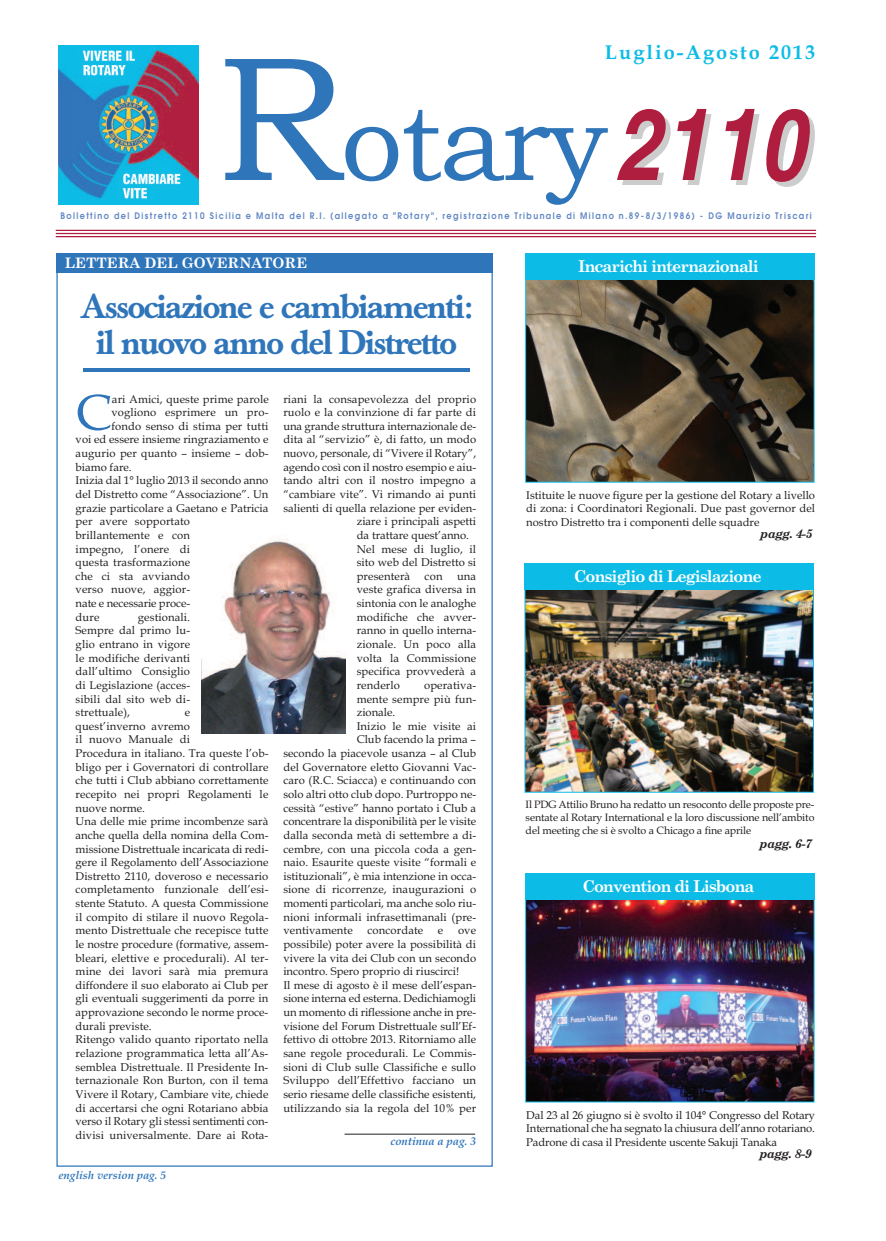
<style>
.page{position:relative;width:886px;height:1241px;background:#fff}
.page>*{position:absolute;margin:0;border:0;box-sizing:border-box;transform-origin:0 0}
.t1{font:110px "Bookman Old Style";letter-spacing:-.02em;color:#2f75ba}
.t2{font:50.62px "Book Antiqua";color:#2f75ba}
.t3{font:500 33.75px/36.2px "Baskerville";letter-spacing:-.04em;color:#2f75ba;text-align:center}
.t4{font:700 20px "Book Antiqua";letter-spacing:.1em;color:#0dbce6}
.t5{font:700 16.25px "Century Schoolbook";letter-spacing:-.06em;color:#fff}
.t6{font:700 14.38px "Century Schoolbook";color:#fff}
.t7{font:italic 700 12.5px "Century Schoolbook";letter-spacing:-.05em;color:#231f20}
.t8{font:11.25px/13.6px "Book Antiqua";letter-spacing:.005em;color:#231f20;text-align:justify}
.t9{font:italic 700 11.25px "Book Antiqua";color:#2f75ba}
.t10{font:10.62px/12.9px "Book Antiqua";letter-spacing:-.01em;color:#231f20;text-align:justify}
.t11{font:600 9px "Avant Garde";letter-spacing:.175em;color:#6288c4;scale:.9 1}
.s1{font-size:177.5px}
.s2{font-family:"Helvetica";font-weight:700;font-style:italic;font-stretch:condensed;font-size:100px;color:#af1e3f}
</style>
<div class="page">
<hr style="left:56px;top:230px;width:760px;height:1px;background:#af1e3f">
<hr style="left:56px;top:233px;width:760px;height:1px;background:#af1e3f">
<hr style="left:56px;top:236px;width:760px;height:1px;background:#af1e3f">
<div style="left:57px;top:253px;width:436px;height:19px;background:#2f75ba"></div>
<img style="left:201px;top:539px;width:144px;height:194px">
<img style="left:527px;top:279px;width:285px;height:201px">
<div style="left:525px;top:253px;width:290px;height:26px;background:#0dbce6"></div>
<img style="left:526px;top:589px;width:286px;height:201px">
<div style="left:524px;top:586px;width:290px;height:206px;border:1px solid #0dbce6"></div>
<div style="left:525px;top:563px;width:289px;height:26px;background:#0dbce6"></div>
<img style="left:527px;top:899px;width:285px;height:201px">
<div style="left:525px;top:896px;width:289px;height:206px;border:1px solid #0dbce6"></div>
<div style="left:525px;top:873px;width:290px;height:26px;background:#0dbce6"></div>
<hr style="left:345px;top:1133px;width:130px;height:1px;background:#231f20">
<hr style="left:83px;top:368px;width:386px;height:3px;background:#2f75ba">
<img style="left:58px;top:46px;width:140px;height:158px">
<h3 class="t4" style="left:605px;top:41px;width:212px">Luglio-Agosto 2013</h3>
<h1 class="t1" style="left:217px;top:78px;width:590px"><span class="s1">R</span>otary<span class="s2">2110</span></h1>
<p class="t11" style="left:60px;top:213px;width:836px">Bollettino del Distretto 2110 Sicilia e Malta del R.I. (allegato a "Rotary", registrazione Tribunale di Milano n.89-8/3/1986) - DG Maurizio Triscari</p>
<p class="t6" style="left:65px;top:255px;width:244px">LETTERA DEL GOVERNATORE</p>
<h3 class="t3" style="left:80px;top:292px;width:394px">Associazione e cambiamenti: il nuovo anno del Distretto</h3>
<h3 class="t5" style="left:578px;top:257px;width:182px">Incarichi internazionali</h3>
<h2 class="t2" style="left:76px;top:382px;width:37px">C</h2>
<p class="t8" style="left:112px;top:392px;width:158px">ari Amici, queste prime parole</p>
<p class="t8" style="left:111px;top:405px;width:158px">vogliono esprimere un pro-</p>
<p class="t8" style="left:111px;top:419px;width:158px">fondo senso di stima per tutti</p>
<p class="t8" style="left:76px;top:432px;width:194px">voi ed essere insieme ringraziamento e</p>
<p class="t8" style="left:76px;top:446px;width:194px">augurio per quanto – insieme – dob-</p>
<p class="t8" style="left:76px;top:460px;width:58px">biamo fare.</p>
<p class="t8" style="left:76px;top:473px;width:194px">Inizia dal 1° luglio 2013 il secondo anno</p>
<p class="t8" style="left:76px;top:487px;width:194px">del Distretto come “Associazione”. Un</p>
<p class="t8" style="left:76px;top:501px;width:194px">grazie particolare a Gaetano e Patricia</p>
<p class="t8" style="left:76px;top:514px;width:116px">per avere sopportato</p>
<p class="t8" style="left:76px;top:528px;width:116px">brillantemente e con</p>
<p class="t8" style="left:76px;top:541px;width:116px">impegno, l’onere di</p>
<p class="t8" style="left:76px;top:555px;width:116px">questa trasformazione</p>
<p class="t8" style="left:76px;top:569px;width:116px">che ci sta avviando</p>
<p class="t8" style="left:76px;top:582px;width:116px">verso nuove, aggior-</p>
<p class="t8" style="left:76px;top:596px;width:116px">nate e necessarie proce-</p>
<p class="t8" style="left:76px;top:610px;width:25px">dure</p>
<p class="t8" style="left:76px;top:610px;width:116px;text-indent:62px">gestionali.<br>Sempre dal primo lu&shy;glio entrano in vigore le modifiche derivanti dall’ultimo Consiglio di Legislazione (acces&shy;sibili dal sito web di&shy;strettuale),</p>
<p class="t8" style="left:76px;top:705px;width:194px;text-align:left;text-indent:109px">e<br>quest’inverno avremo<br>il nuovo Manuale di<br>Procedura in italiano. Tra queste l’ob&shy;bligo per i Governatori di controllare che tutti i Club abbiano correttamente recepito nei propri Regolamenti le nuove norme.<br>Una delle mie prime incombenze sarà anche quella della nomina della Com&shy;missione Distrettuale incaricata di redi&shy;gere il Regolamento dell’Associazione Distretto 2110, doveroso e necessario completamento funzionale dell’esi&shy;stente Statuto. A questa Commissione il compito di stilare il nuovo Regola&shy;mento Distrettuale che recepisce tutte le nostre procedure (formative, assem&shy;bleari, elettive e procedurali). Al ter&shy;mine dei lavori sarà mia premura diffondere il suo elaborato ai Club per gli eventuali suggerimenti da porre in approvazione secondo le norme proce&shy;durali previste.<br>Ritengo valido quanto riportato nella relazione programmatica letta all’As&shy;semblea Distrettuale. Il Presidente In&shy;ternazionale Ron Burton, con il tema Vivere il Rotary, Cambiare vite, chiede di accertarsi che ogni Rotariano abbia verso il Rotary gli stessi sentimenti con&shy;divisi universalmente. Dare ai Rota-</p>
<p class="t9" style="left:59px;top:1168px;width:109px">english version pag. 5</p>
<p class="t8" style="left:283px;top:392px;width:194px">riani la consapevolezza del proprio</p>
<p class="t8" style="left:283px;top:405px;width:194px">ruolo e la convinzione di far parte di</p>
<p class="t8" style="left:283px;top:419px;width:194px">una grande struttura internazionale de-</p>
<p class="t8" style="left:283px;top:432px;width:194px">dita al “servizio” è, di fatto, un modo</p>
<p class="t8" style="left:283px;top:446px;width:194px">nuovo, personale, di “Vivere il Rotary”,</p>
<p class="t8" style="left:283px;top:460px;width:194px">agendo così con il nostro esempio e aiu-</p>
<p class="t8" style="left:283px;top:473px;width:194px">tando altri con il nostro impegno a</p>
<p class="t8" style="left:283px;top:487px;width:194px">“cambiare vite”. Vi rimando ai punti</p>
<p class="t8" style="left:283px;top:501px;width:194px">salienti di quella relazione per eviden-</p>
<p class="t8" style="left:357px;top:514px;width:121px">ziare i principali aspetti</p>
<p class="t8" style="left:357px;top:528px;width:114px">da trattare quest’anno.</p>
<p class="t8" style="left:357px;top:541px;width:121px">Nel mese di luglio, il</p>
<p class="t8" style="left:357px;top:555px;width:121px">sito web del Distretto si</p>
<p class="t8" style="left:357px;top:569px;width:55px">presenterà</p>
<p class="t8" style="left:425px;top:569px;width:19px">con</p>
<p class="t8" style="left:357px;top:569px;width:121px;text-indent:100px">una veste grafica diversa in sintonia con le analoghe modifiche che avver&shy;ranno in quello interna&shy;zionale. Un poco alla volta la Commissione specifica provvederà a renderlo</p>
<p class="t8" style="left:424px;top:678px;width:54px">operativa-</p>
<p class="t8" style="left:357px;top:691px;width:121px">mente sempre più fun-</p>
<p class="t8" style="left:357px;top:705px;width:40px">zionale.</p>
<p class="t8" style="left:357px;top:719px;width:121px">Inizio le mie visite ai</p>
<p class="t8" style="left:357px;top:732px;width:121px">Club facendo la prima –</p>
<p class="t8" style="left:283px;top:746px;width:194px">secondo la piacevole usanza – al Club</p>
<p class="t8" style="left:283px;top:759px;width:194px">del Governatore eletto Giovanni Vac-</p>
<p class="t8" style="left:283px;top:773px;width:194px">caro (R.C. Sciacca) e continuando con</p>
<p class="t8" style="left:283px;top:787px;width:194px">solo altri otto club dopo. Purtroppo ne-</p>
<p class="t8" style="left:283px;top:800px;width:194px">cessità “estive” hanno portato i Club a</p>
<p class="t8" style="left:283px;top:814px;width:194px">concentrare la disponibilità per le visite</p>
<p class="t8" style="left:283px;top:828px;width:194px">dalla seconda metà di settembre a di-</p>
<p class="t8" style="left:283px;top:841px;width:194px">cembre, con una piccola coda a gen-</p>
<p class="t8" style="left:283px;top:855px;width:194px">naio. Esaurite queste visite “formali e</p>
<p class="t8" style="left:283px;top:868px;width:194px">istituzionali”, è mia intenzione in occa-</p>
<p class="t8" style="left:283px;top:882px;width:194px">sione di ricorrenze, inaugurazioni o</p>
<p class="t8" style="left:283px;top:896px;width:194px">momenti particolari, ma anche solo riu-</p>
<p class="t8" style="left:283px;top:909px;width:194px">nioni informali infrasettimanali (pre-</p>
<p class="t8" style="left:283px;top:923px;width:71px">ventivamente</p>
<p class="t8" style="left:367px;top:923px;width:57px">concordate</p>
<p class="t8" style="left:438px;top:923px;width:7px">e</p>
<p class="t8" style="left:283px;top:923px;width:194px;text-align:left;text-indent:175px">ove possibile) poter avere la possibilità di vivere la vita dei Club con un secondo incontro. Spero proprio di riuscirci!<br>Il mese di agosto è il mese dell’espan&shy;sione interna ed esterna. Dedichiamogli un momento di riflessione anche in pre&shy;visione del Forum Distrettuale sull’Ef&shy;fettivo di ottobre 2013. Ritorniamo alle sane regole procedurali. Le Commis&shy;sioni di Club sulle Classifiche e sullo Sviluppo dell’Effettivo facciano un serio riesame delle classifiche esistenti, utilizzando sia la regola del 10% per</p>
<p class="t8" style="left:526px;top:488px;width:290px">Istituite le nuove figure per la gestione del Rotary a livello di zona: i Coordinatori Regionali. Due past governor del nostro Distretto tra i componenti delle squadre</p>
<p class="t7" style="left:760px;top:526px;width:54px">pagg. 4-5</p>
<h3 class="t5" style="left:574px;top:567px;width:190px">Consiglio di Legislazione</h3>
<p class="t10" style="left:526px;top:798px;width:290px">Il PDG Attilio Bruno ha redatto un resoconto delle proposte pre&shy;sentate al Rotary International e la loro discussione nell’ambito del meeting che si è svolto a Chicago a fine aprile</p>
<p class="t7" style="left:759px;top:836px;width:54px">pagg. 6-7</p>
<h3 class="t5" style="left:582px;top:876px;width:174px">Convention di Lisbona</h3>
<p class="t8" style="left:526px;top:1107px;width:290px">Dal 23 al 26 giugno si è svolto il 104° Congresso del Rotary<br>International che ha segnato la chiusura dell’anno rotariano.</p>
<p class="t9" style="left:390px;top:1134px;width:87px">continua a pag. 3</p>
<p class="t8" style="left:526px;top:1134px;width:252px">Padrone di casa il Presidente uscente Sakuji Tanaka</p>
<p class="t7" style="left:759px;top:1145px;width:54px">pagg. 8-9</p>
</div>
